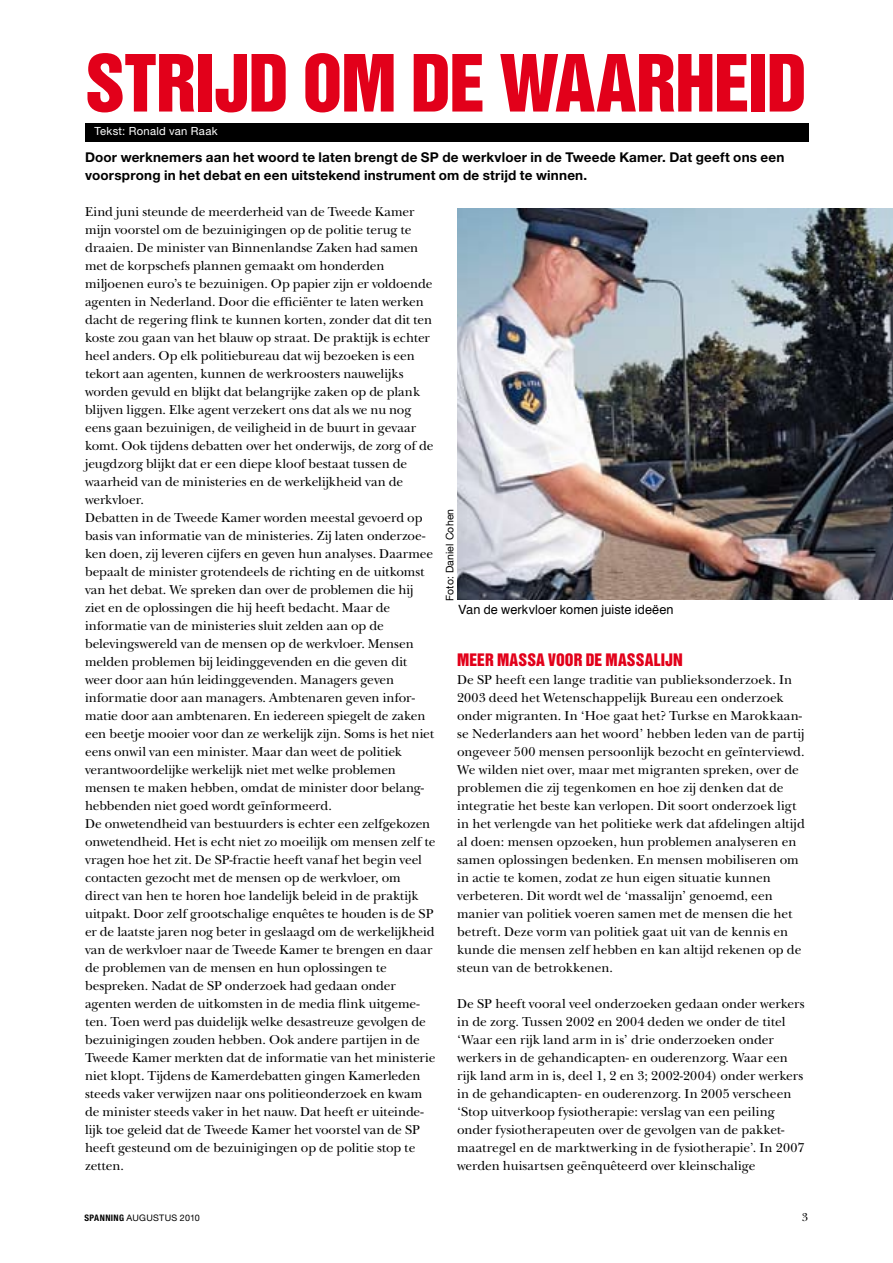
<style>
.page{position:relative;width:893px;height:1263px;background:#fff}
.page>*{position:absolute;margin:0;border:0;box-sizing:border-box;transform-origin:0 0}
.t1{font:72px "Helvetica Inserat LT Std";letter-spacing:-.015em;color:#e2001a}
.t2{font:15.75px "Helvetica Inserat LT Std";letter-spacing:.005em;color:#e2001a}
.t3{font:13.5px/18px "New Baskerville Std";letter-spacing:-.005em;color:#000}
.t4{font:700 13.5px/18px "Helvetica Neue LT Std";letter-spacing:.015em;color:#000}
.t5{font:12.75px "Helvetica";letter-spacing:.005em;color:#000}
.t6{font:12px "New Baskerville Std";color:#000}
.t7{font:11.25px "Helvetica Neue LT Std";letter-spacing:.025em;color:#fff}
.t8{font:10.5px "Helvetica Neue LT Std";letter-spacing:.015em;color:#000}
.t9{font:9px "Helvetica Neue LT Std";letter-spacing:.025em;color:#000}
.s1{font-weight:700;font-stretch:condensed}
</style>
<div class="page">
<div style="left:85px;top:124px;width:724px;height:18px;background:#000"></div>
<img style="left:457px;top:208px;width:436px;height:392px">
<h1 class="t1" style="left:85px;top:40px;width:723px">STRIJD OM DE WAARHEID</h1>
<p class="t4" style="left:85px;top:148px;width:701px">Door werknemers aan het woord te laten brengt de SP de werkvloer in de Tweede Kamer. Dat geeft ons een voorsprong in het debat en een uitstekend instrument om de strijd te winnen.</p>
<p class="t7" style="left:94px;top:125px;width:125px">Tekst: Ronald van Raak</p>
<p class="t3" style="left:85px;top:203px;width:352px">Eind juni steunde de meerderheid van de Tweede Kamer mijn voorstel om de bezuinigingen op de politie terug te draaien. De minister van Binnenlandse Zaken had samen met de korpschefs plannen gemaakt om honderden miljoenen euro’s te bezuinigen. Op papier zijn er voldoende agenten in Nederland. Door die efficiënter te laten werken dacht de regering flink te kunnen korten, zonder dat dit ten koste zou gaan van het blauw op straat. De praktijk is echter heel anders. Op elk politiebureau dat wij bezoeken is een tekort aan agenten, kunnen de werkroosters nauwelijks worden gevuld en blijkt dat belangrijke zaken op de plank blijven liggen. Elke agent verzekert ons dat als we nu nog eens gaan bezuinigen, de veiligheid in de buurt in gevaar komt. Ook tijdens debatten over het onderwijs, de zorg of de jeugdzorg blijkt dat er een diepe kloof bestaat tussen de waarheid van de ministeries en de werkelijkheid van de werkvloer.<br>Debatten in de Tweede Kamer worden meestal gevoerd op basis van informatie van de ministeries. Zij laten onderzoe&shy;ken doen, zij leveren cijfers en geven hun analyses. Daarmee bepaalt de minister grotendeels de richting en de uitkomst van het debat. We spreken dan over de problemen die hij ziet en de oplossingen die hij heeft bedacht. Maar de informatie van de ministeries sluit zelden aan op de belevingswereld van de mensen op de werkvloer. Mensen melden problemen bij leidinggevenden en die geven dit weer door aan hún leidinggevenden. Managers geven informatie door aan managers. Ambtenaren geven infor&shy;matie door aan ambtenaren. En iedereen spiegelt de zaken een beetje mooier voor dan ze werkelijk zijn. Soms is het niet eens onwil van een minister. Maar dan weet de politiek verantwoordelijke werkelijk niet met welke problemen mensen te maken hebben, omdat de minister door belang&shy;hebbenden niet goed wordt geïnformeerd.<br>De onwetendheid van bestuurders is echter een zelfgekozen onwetendheid. Het is echt niet zo moeilijk om mensen zelf te vragen hoe het zit. De SP-fractie heeft vanaf het begin veel contacten gezocht met de mensen op de werkvloer, om direct van hen te horen hoe landelijk beleid in de praktijk uitpakt. Door zelf grootschalige enquêtes te houden is de SP er de laatste jaren nog beter in geslaagd om de werkelijkheid van de werkvloer naar de Tweede Kamer te brengen en daar de problemen van de mensen en hun oplossingen te bespreken. Nadat de SP onderzoek had gedaan onder agenten werden de uitkomsten in de media flink uitgeme&shy;ten. Toen werd pas duidelijk welke desastreuze gevolgen de bezuinigingen zouden hebben. Ook andere partijen in de Tweede Kamer merkten dat de informatie van het ministerie niet klopt. Tijdens de Kamerdebatten gingen Kamerleden steeds vaker verwijzen naar ons politieonderzoek en kwam de minister steeds vaker in het nauw. Dat heeft er uiteinde&shy;lijk toe geleid dat de Tweede Kamer het voorstel van de SP heeft gesteund om de bezuinigingen op de politie stop te zetten.</p>
<p class="t8" style="left:443px;top:601px;width:94px;rotate:-90deg">Foto: Daniel Cohen</p>
<p class="t5" style="left:458px;top:600px;width:217px">Van de werkvloer komen juiste ideëen</p>
<p class="t2" style="left:457px;top:650px;width:227px">MEER MASSA VOOR DE MASSALIJN</p>
<p class="t3" style="left:457px;top:671px;width:349px">De SP heeft een lange traditie van publieksonderzoek. In 2003 deed het Wetenschappelijk Bureau een onderzoek onder migranten. In ‘Hoe gaat het? Turkse en Marokkaan&shy;se Nederlanders aan het woord’ hebben leden van de partij ongeveer 500 mensen persoonlijk bezocht en geïnterviewd.<br>We wilden niet over, maar met migranten spreken, over de problemen die zij tegenkomen en hoe zij denken dat de integratie het beste kan verlopen. Dit soort onderzoek ligt in het verlengde van het politieke werk dat afdelingen altijd al doen: mensen opzoeken, hun problemen analyseren en samen oplossingen bedenken. En mensen mobiliseren om in actie te komen, zodat ze hun eigen situatie kunnen verbeteren. Dit wordt wel de ‘massalijn’ genoemd, een manier van politiek voeren samen met de mensen die het betreft. Deze vorm van politiek gaat uit van de kennis en kunde die mensen zelf hebben en kan altijd rekenen op de steun van de betrokkenen.</p>
<p class="t3" style="left:457px;top:995px;width:349px">De SP heeft vooral veel onderzoeken gedaan onder werkers in de zorg. Tussen 2002 en 2004 deden we onder de titel ‘Waar een rijk land arm in is’ drie onderzoeken onder werkers in de gehandicapten- en ouderenzorg. Waar een rijk land arm in is, deel 1, 2 en 3; 2002-2004) onder werkers in de gehandicapten- en ouderenzorg. In 2005 verscheen ‘Stop uitverkoop fysiotherapie: verslag van een peiling onder fysiotherapeuten over de gevolgen van de pakket&shy;maatregel en de marktwerking in de fysiotherapie’. In 2007 werden huisartsen geënquêteerd over kleinschalige</p>
<p class="t9" style="left:84px;top:1212px;width:117px"><span class="s1">SPANNING</span> AUGUSTUS 2010</p>
<p class="t6" style="left:802px;top:1210px;width:8px">3</p>
</div>
